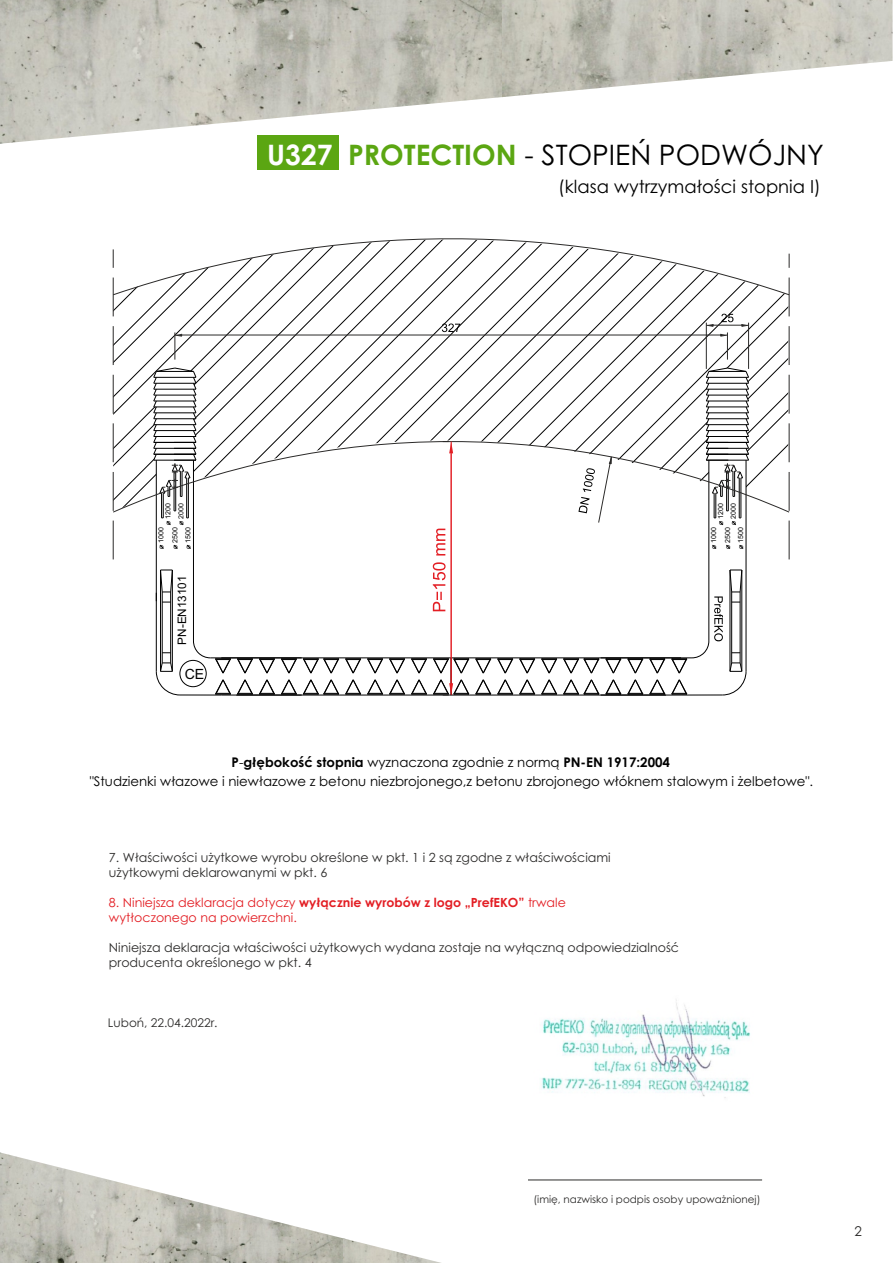
<style>
.page{position:relative;width:893px;height:1263px;background:#fff}
.page>*{position:absolute;margin:0;border:0;box-sizing:border-box;transform-origin:0 0}
.t1{font:28.2px "Century Gothic";color:#000}
.t2{font:18px "Century Gothic";color:#000}
.t3{font:14.1px "Arial";color:#000}
.t4{font:13.5px "Century Gothic";color:#2b2a29}
.t5{font:13.35px/18.8px "Century Gothic";color:#000;text-align:center}
.t6{font:12.6px/15px "Century Gothic";color:#2b2a29}
.t7{font:12.6px/15px "Century Gothic";color:#e31e24}
.t8{font:12px "Century Gothic";color:#2b2a29}
.t9{font:11.7px "Arial";color:#000}
.t10{font:10.35px "Century Gothic";color:#2b2a29}
.t11{font:7.05px/12.8px "Arial";color:#000}
.s1{font-weight:700;color:#fefefe}
.s2{font-weight:700;color:#5ba612}
.s3{font-weight:700}
</style>
<div class="page">
<svg style="left:114px;top:295px;width:349px;height:123px"></svg>
<div style="left:257px;top:135px;width:82px;height:35px;background:#5ba612"></div>
<hr style="left:193px;top:460px;width:1px;height:181px;background:#000">
<hr style="left:156px;top:460px;width:1px;height:211px;background:#000">
<hr style="left:210px;top:658px;width:241px;height:1px;background:#000">
<hr style="left:160px;top:570px;width:1px;height:101px;background:#000">
<hr style="left:172px;top:570px;width:1px;height:101px;background:#000">
<hr style="left:162px;top:592px;width:1px;height:71px;background:#000">
<hr style="left:170px;top:592px;width:1px;height:71px;background:#000">
<svg style="left:156px;top:570px;width:17px;height:33px"></svg>
<hr style="left:236px;top:695px;width:215px;height:1px;background:#000">
<hr style="left:221px;top:695px;width:81px;height:1px;background:#000">
<hr style="left:180px;top:695px;width:41px;height:1px;background:#000">
<svg style="left:237px;top:679px;width:16px;height:16px"></svg>
<svg style="left:259px;top:679px;width:16px;height:16px"></svg>
<svg style="left:281px;top:679px;width:16px;height:16px"></svg>
<svg style="left:367px;top:679px;width:16px;height:16px"></svg>
<svg style="left:345px;top:679px;width:16px;height:16px"></svg>
<svg style="left:303px;top:679px;width:36px;height:16px"></svg>
<svg style="left:389px;top:679px;width:16px;height:16px"></svg>
<svg style="left:215px;top:679px;width:16px;height:16px"></svg>
<svg style="left:411px;top:679px;width:16px;height:16px"></svg>
<svg style="left:193px;top:641px;width:38px;height:32px"></svg>
<svg style="left:281px;top:658px;width:16px;height:15px"></svg>
<svg style="left:259px;top:658px;width:16px;height:15px"></svg>
<svg style="left:237px;top:658px;width:16px;height:15px"></svg>
<svg style="left:345px;top:658px;width:16px;height:15px"></svg>
<svg style="left:303px;top:658px;width:36px;height:15px"></svg>
<svg style="left:411px;top:658px;width:16px;height:15px"></svg>
<svg style="left:367px;top:658px;width:16px;height:15px"></svg>
<svg style="left:389px;top:658px;width:16px;height:15px"></svg>
<hr style="left:451px;top:658px;width:241px;height:1px;background:#000">
<hr style="left:451px;top:695px;width:215px;height:1px;background:#000">
<hr style="left:709px;top:460px;width:1px;height:181px;background:#000">
<hr style="left:746px;top:460px;width:1px;height:211px;background:#000">
<hr style="left:601px;top:695px;width:80px;height:1px;background:#000">
<hr style="left:681px;top:695px;width:41px;height:1px;background:#000">
<svg style="left:649px;top:658px;width:16px;height:15px"></svg>
<svg style="left:627px;top:658px;width:16px;height:15px"></svg>
<svg style="left:605px;top:658px;width:16px;height:15px"></svg>
<svg style="left:605px;top:679px;width:16px;height:16px"></svg>
<svg style="left:627px;top:679px;width:16px;height:16px"></svg>
<svg style="left:649px;top:679px;width:16px;height:16px"></svg>
<svg style="left:541px;top:658px;width:16px;height:15px"></svg>
<svg style="left:563px;top:658px;width:36px;height:15px"></svg>
<svg style="left:541px;top:679px;width:16px;height:16px"></svg>
<svg style="left:563px;top:679px;width:36px;height:16px"></svg>
<svg style="left:519px;top:658px;width:16px;height:15px"></svg>
<svg style="left:497px;top:658px;width:16px;height:15px"></svg>
<svg style="left:475px;top:658px;width:16px;height:15px"></svg>
<svg style="left:475px;top:679px;width:16px;height:16px"></svg>
<svg style="left:519px;top:679px;width:16px;height:16px"></svg>
<svg style="left:497px;top:679px;width:16px;height:16px"></svg>
<svg style="left:156px;top:662px;width:24px;height:33px"></svg>
<svg style="left:114px;top:418px;width:675px;height:94px"></svg>
<svg style="left:114px;top:238px;width:675px;height:57px"></svg>
<svg style="left:153px;top:368px;width:43px;height:157px"></svg>
<svg style="left:706px;top:368px;width:43px;height:157px"></svg>
<div style="left:180px;top:660px;width:26px;height:27px;border:1px solid #000;border-radius:50%"></div>
<svg style="left:671px;top:570px;width:75px;height:125px"></svg>
<svg style="left:113px;top:249px;width:1px;height:310px"></svg>
<svg style="left:789px;top:254px;width:1px;height:305px"></svg>
<hr style="left:182px;top:335px;width:539px;height:1px;background:#2b2a29">
<svg style="left:174px;top:332px;width:8px;height:28px"></svg>
<svg style="left:442px;top:323px;width:18px;height:9px"></svg>
<svg style="left:433px;top:441px;width:36px;height:255px"></svg>
<svg style="left:578px;top:456px;width:34px;height:67px"></svg>
<hr style="left:706px;top:323px;width:1px;height:46px;background:#2b2a29">
<hr style="left:748px;top:323px;width:1px;height:46px;background:#2b2a29">
<svg style="left:706px;top:314px;width:43px;height:46px"></svg>
<img style="left:0;top:0;width:502px;height:144px">
<img style="left:502px;top:0;width:390px;height:98px">
<hr style="left:528px;top:1179px;width:234px;height:2px;background:#727271">
<img style="left:542px;top:1000px;width:208px;height:98px">
<img style="left:0;top:1152px;width:343px;height:111px">
<img style="left:343px;top:1238px;width:98px;height:25px">
<h1 class="t1" style="left:267px;top:143px;width:558px"><span class="s1">U327</span> <span class="s2">PROTECTION</span> - STOPIEŃ PODWÓJNY</h1>
<h2 class="t2" style="left:558px;top:180px;width:264px">(klasa wytrzymałości stopnia I)</h2>
<p class="t11" style="left:162px;top:525px;width:23px;rotate:-90deg">o 1200 o 2000</p>
<p class="t11" style="left:169px;top:548px;width:23px;line-height:13.2px;rotate:-90deg">o 2500 o 1500</p>
<p class="t11" style="left:707px;top:548px;width:23px;line-height:14px;rotate:-90deg">o 1000 o 2500</p>
<p class="t11" style="left:735px;top:548px;width:23px;rotate:-90deg">o 1500</p>
<p class="t11" style="left:715px;top:525px;width:23px;rotate:-90deg">o 1200 o 2000</p>
<p class="t11" style="left:155px;top:548px;width:23px;rotate:-90deg">o 1000</p>
<p class="t9" style="left:178px;top:644px;width:71px;rotate:-90deg">PN-EN13101</p>
<p class="t3" style="left:185px;top:668px;width:21px">CE</p>
<p class="t5" style="left:90px;top:754px;width:725px"><span class="s3">P</span>-<span class="s3">głębokość stopnia</span> wyznaczona zgodnie z normą <span class="s3">PN-EN 1917:2004<br></span>"Studzienki włazowe i niewłazowe z betonu niezbrojonego,z betonu zbrojonego włóknem stalowym i żelbetowe".</p>
<p class="t6" style="left:109px;top:851px;width:503px">7. Właściwości użytkowe wyrobu określone w pkt. 1 i 2 są zgodne z właściwościami użytkowymi deklarowanymi w pkt. 6</p>
<p class="t7" style="left:109px;top:896px;width:458px">8. Niniejsza deklaracja dotyczy <span class="s3">wyłącznie wyrobów z logo „PrefEKO”</span> trwale wytłoczonego na powierzchni.</p>
<p class="t6" style="left:109px;top:941px;width:572px">Niniejsza deklaracja właściwości użytkowych wydana zostaje na wyłączną odpowiedzialność producenta określonego w pkt. 4</p>
<p class="t8" style="left:108px;top:1017px;width:111px">Luboń, 22.04.2022r.</p>
<p class="t10" style="left:533px;top:1195px;width:229px">(imię, nazwisko i podpis osoby upoważnionej)</p>
<p class="t4" style="left:855px;top:1226px;width:9px">2</p>
</div>
